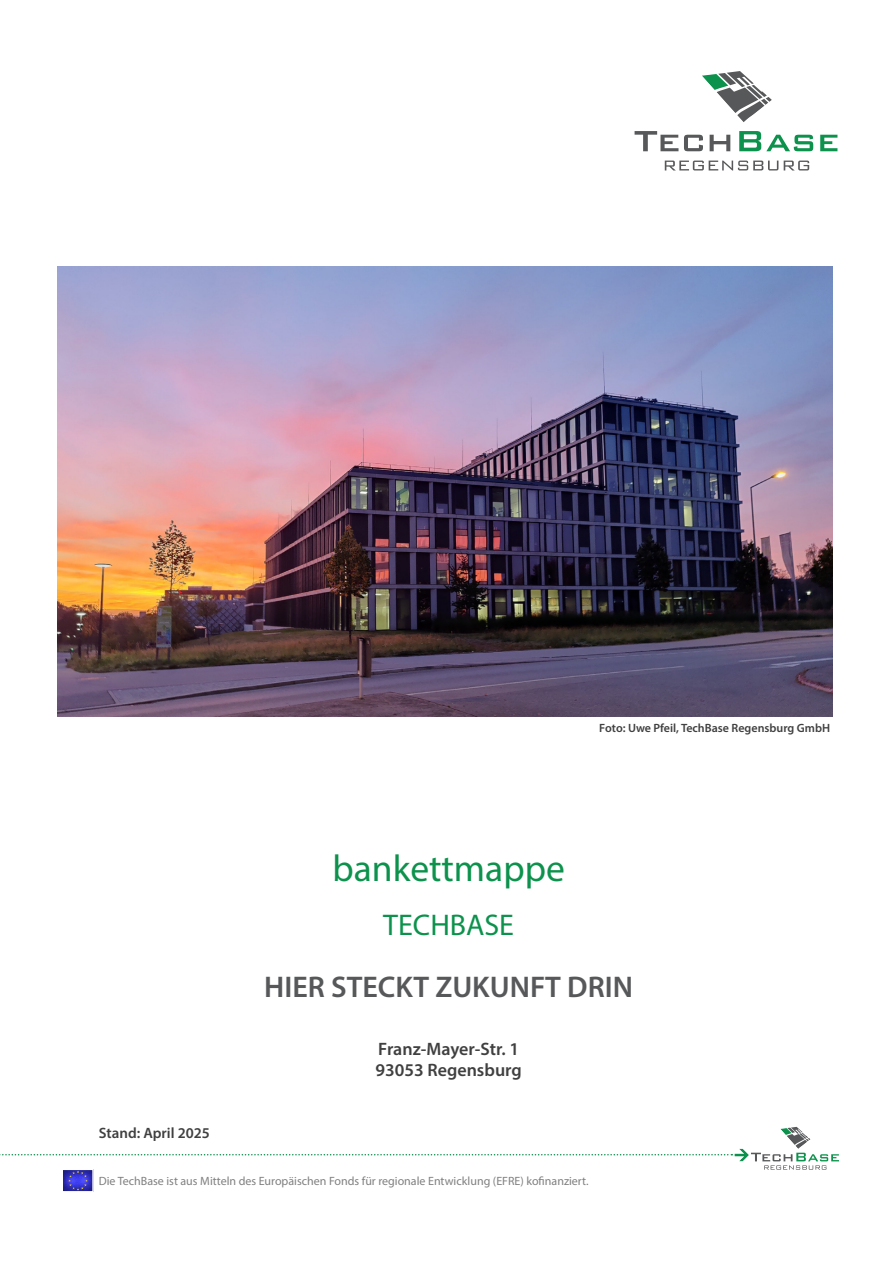
<style>
.page{position:relative;width:893px;height:1263px;background:#fff}
.page>*{position:absolute;margin:0;border:0;box-sizing:border-box;transform-origin:0 0}
.t1{font:37.5px "Myriad Pro";color:#0c924c}
.t2{font:600 30px "Myriad Pro";color:#57585a}
.t3{font:30px "Myriad Pro";color:#0c924c}
.t4{font:600 18px/21.6px "Myriad Pro";color:#404040}
.t5{font:600 15px "Myriad Pro";color:#404040}
.t6{font:12px "Myriad Pro";color:#808080}
.t7{font:600 12px "Myriad Pro";color:#404040}
</style>
<div class="page">
<svg style="left:702px;top:71px;width:70px;height:51px"></svg>
<svg style="left:636px;top:131px;width:42px;height:20px"></svg>
<svg style="left:684px;top:135px;width:19px;height:16px"></svg>
<svg style="left:710px;top:135px;width:20px;height:16px"></svg>
<svg style="left:739px;top:131px;width:74px;height:20px"></svg>
<svg style="left:820px;top:135px;width:16px;height:16px"></svg>
<svg style="left:665px;top:161px;width:113px;height:9px"></svg>
<svg style="left:784px;top:161px;width:25px;height:9px"></svg>
<img style="left:65px;top:1171px;width:26px;height:18px">
<div style="left:62px;top:1168px;width:32px;height:24px;border:2px solid #fff"></div>
<svg style="left:0;top:1127px;width:839px;height:43px"></svg>
<img style="left:58px;top:266px;width:774px;height:450px">
<p class="t7" style="left:599px;top:720px;width:232px">Foto: Uwe Pfeil, TechBase Regensburg GmbH</p>
<h1 class="t1" style="left:333px;top:845px;width:234px">bankettmappe</h1>
<h2 class="t3" style="left:383px;top:906px;width:132px">TECHBASE</h2>
<h2 class="t2" style="left:264px;top:968px;width:370px">HIER STECKT ZUKUNFT DRIN</h2>
<p class="t5" style="left:99px;top:1123px;width:113px">Stand: April 2025</p>
<h3 class="t4" style="left:375px;top:1037px;width:148px">Franz-Mayer-Str. 1<br>93053 Regensburg</h3>
<p class="t6" style="left:99px;top:1173px;width:491px">Die TechBase ist aus Mitteln des Europäischen Fonds für regionale Entwicklung (EFRE) kofinanziert.</p>
</div>
